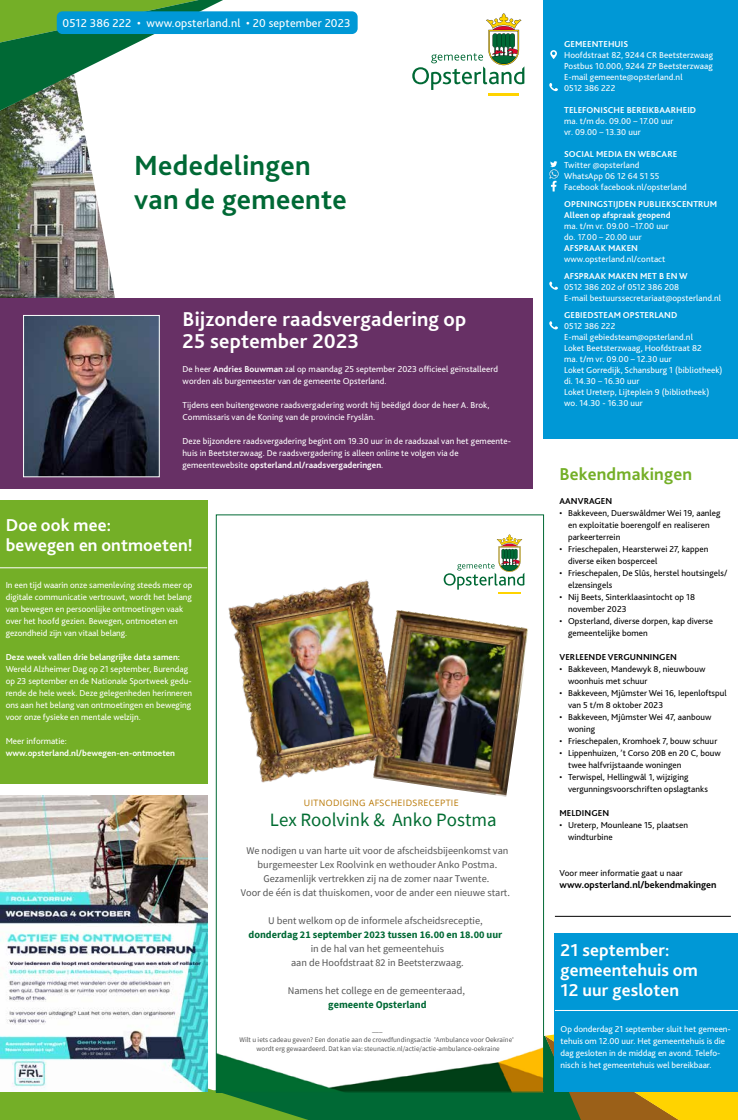
<style>
.page{position:relative;width:738px;height:1120px;background:#fff}
.page>*{position:absolute;margin:0;border:0;box-sizing:border-box;transform-origin:0 0}
.t1{font:700 29px/34px "Bliss 2";letter-spacing:.01em;color:#006935}
.t2{font:700 21px/22px "Bliss 2";letter-spacing:.01em;color:#fff}
.t3{font:18.8px "Source Sans Pro";color:#016c31}
.t4{font:700 18px/20px "Bliss 2";letter-spacing:.005em;color:#fff}
.t5{font:700 18px "Bliss 2";letter-spacing:.01em;color:#74af27}
.t6{font:12px "Bliss 2";letter-spacing:.01em;color:#fff}
.t7{font:10.2px/14px "Source Sans Pro";color:#545454;text-align:center}
.t8{font:700 10.2px "Source Sans Pro";color:#006935}
.t9{font:700 10px "Bliss 2";color:#000}
.t10{font:9px/11px "Bliss 2";letter-spacing:.005em;color:#fff}
.t11{font:9px/12px "Bliss 2";letter-spacing:.005em;color:#000}
.t12{font:700 9px/11px "Bliss 2";letter-spacing:.005em;color:#fff}
.t13{font:700 9px "Bliss 2";letter-spacing:.005em;color:#000}
.t14{font:8.8px "Open Sans";letter-spacing:.04em;color:#b87600}
.t15{font:7px/9.4px "Source Sans Pro";color:#545454;text-align:center}
.s1{font-weight:700}
</style>
<div class="page">
<svg style="left:308px;top:1036px;width:236px;height:84px;background:#056833"></svg>
<svg style="left:0;top:1023px;width:308px;height:97px;background:#6caa3b"></svg>
<svg style="left:544px;top:1008px;width:193px;height:112px;background:#9e9324"></svg>
<hr style="left:488px;top:93px;width:30px;height:3px;background:#ffd300">
<svg style="left:412px;top:13px;width:112px;height:77px"></svg>
<div style="left:543px;top:0;width:194px;height:438px;background:#0098d6"></div>
<svg style="left:549px;top:83px;width:8px;height:8px"></svg>
<svg style="left:549px;top:281px;width:8px;height:9px"></svg>
<svg style="left:549px;top:321px;width:8px;height:8px"></svg>
<svg style="left:550px;top:50px;width:6px;height:9px"></svg>
<img style="left:0;top:111px;width:115px;height:187px">
<svg style="left:549px;top:161px;width:9px;height:30px"></svg>
<div style="left:554px;top:933px;width:183px;height:158px;background:#0098d6"></div>
<hr style="left:554px;top:1010px;width:183px;height:1px;background:#fff">
<div style="left:0;top:500px;width:207px;height:284px;background:#74af27"></div>
<hr style="left:0;top:567px;width:207px;height:1px;background:#fff">
<svg style="left:0;top:0;width:223px;height:111px"></svg>
<div style="left:57px;top:11px;width:300px;height:23px;background:#0098d6;border-radius:6px"></div>
<img style="left:218px;top:1023px;width:323px;height:67px">
<img style="left:402px;top:610px;width:126px;height:187px">
<img style="left:228px;top:579px;width:174px;height:204px">
<hr style="left:554px;top:916px;width:176px;height:1px;background:#000">
<div style="left:0;top:298px;width:531px;height:191px;background:#673065"></div>
<img style="left:25px;top:317px;width:133px;height:158px">
<div style="left:23px;top:315px;width:137px;height:162px;border:1px solid #fff"></div>
<img style="left:0;top:795px;width:207px;height:296px">
<hr style="left:498px;top:592px;width:22px;height:2px;background:#ffd300">
<svg style="left:443px;top:534px;width:81px;height:55px"></svg>
<h3 class="t6" style="left:62px;top:16px;width:289px">0512 386 222 • www.opsterland.nl • 20 september 2023</h3>
<h1 class="t1" style="left:134px;top:148px;width:214px">Mededelingen van de gemeente</h1>
<h2 class="t2" style="left:182px;top:307px;width:285px">Bijzondere raadsvergadering op<br>25 september 2023</h2>
<p class="t10" style="left:182px;top:363px;width:317px;line-height:12px">De heer <span class="s1">Andries Bouwman</span> zal op maandag 25 september 2023 officieel geïnstalleerd worden als burgemeester van de gemeente Opsterland.</p>
<p class="t10" style="left:182px;top:399px;width:308px;line-height:12px">Tijdens een buitengewone raadsvergadering wordt hij beëdigd door de heer A. Brok,<br>Commissaris van de Koning van de provincie Fryslân.</p>
<p class="t10" style="left:182px;top:435px;width:330px;line-height:12px">Deze bijzondere raadsvergadering begint om 19.30 uur in de raadszaal van het gemeente&shy;huis in Beetsterzwaag. De raadsvergadering is alleen online te volgen via de gemeentewebsite <span class="s1">opsterland.nl/raadsvergaderingen</span>.</p>
<h3 class="t4" style="left:6px;top:514px;width:188px">Doe ook mee:<br>bewegen en ontmoeten!</h3>
<p class="t10" style="left:6px;top:579px;width:188px;line-height:12px">In een tijd waarin onze samenleving steeds meer op digitale communicatie vertrouwt, wordt het belang van bewegen en persoonlijke ontmoetingen vaak over het hoofd gezien. Bewegen, ontmoeten en gezondheid zijn van vitaal belang.</p>
<p class="t12" style="left:6px;top:651px;width:176px">Deze week vallen drie belangrijke data samen:</p>
<p class="t10" style="left:6px;top:663px;width:188px;line-height:12px">Wereld Alzheimer Dag op 21 september, Burendag op 23 september en de Nationale Sportweek gedu&shy;rende de hele week. Deze gelegenheden herinneren ons aan het belang van ontmoetingen en beweging voor onze fysieke en mentale welzijn.</p>
<p class="t10" style="left:6px;top:735px;width:63px">Meer informatie:</p>
<p class="t12" style="left:6px;top:747px;width:171px">www.opsterland.nl/bewegen-en-ontmoeten</p>
<p class="t14" style="left:304px;top:796px;width:156px">UITNODIGING AFSCHEIDSRECEPTIE</p>
<h3 class="t3" style="left:270px;top:808px;width:228px">Lex Roolvink &amp; Anko Postma</h3>
<p class="t7" style="left:241px;top:843px;width:270px">We nodigen u van harte uit voor de afscheidsbijeenkomst van burgemeester Lex Roolvink en wethouder Anko Postma.<br>Gezamenlijk vertrekken zij na de zomer naar Twente.<br>Voor de één is dat thuiskomen, voor de ander een nieuwe start.</p>
<p class="t7" style="left:268px;top:913px;width:216px">U bent welkom op de informele afscheidsreceptie,</p>
<p class="t8" style="left:248px;top:928px;width:255px">donderdag 21 september 2023 tussen 16.00 en 18.00 uur</p>
<p class="t7" style="left:291px;top:942px;width:174px">in de hal van het gemeentehuis<br>aan de Hoofdstraat 82 in Beetsterzwaag.</p>
<p class="t7" style="left:287px;top:984px;width:179px">Namens het college en de gemeenteraad,</p>
<p class="t8" style="left:328px;top:998px;width:100px">gemeente Opsterland</p>
<p class="t15" style="left:239px;top:1025px;width:276px">___<br>Wilt u iets cadeau geven? Een donatie aan de crowdfundingsactie 'Ambulance voor Oekraïne' wordt erg gewaardeerd. Dat kan via: steunactie.nl/actie/actie-ambulance-oekraine</p>
<p class="t12" style="left:563px;top:39px;width:66px">GEMEENTEHUIS</p>
<p class="t10" style="left:563px;top:50px;width:150px">Hoofdstraat 82, 9244 CR Beetsterzwaag<br>Postbus 10.000, 9244 ZP Beetsterzwaag<br>E-mail gemeente@opsterland.nl<br>0512 386 222</p>
<p class="t12" style="left:563px;top:105px;width:133px">TELEFONISCHE BEREIKBAARHEID</p>
<p class="t10" style="left:563px;top:116px;width:111px">ma. t/m do. 09.00 – 17.00 uur vr. 09.00 – 13.30 uur</p>
<p class="t12" style="left:563px;top:148px;width:114px">SOCIAL MEDIA EN WEBCARE</p>
<p class="t10" style="left:563px;top:159px;width:124px">Twitter @opsterland<br>WhatsApp 06 12 64 51 55<br>Facebook facebook.nl/opsterland</p>
<p class="t12" style="left:563px;top:198px;width:155px">OPENINGSTIJDEN PUBLIEKSCENTRUM<br>Alleen op afspraak geopend</p>
<p class="t10" style="left:563px;top:220px;width:106px">ma. t/m vr. 09.00 –17.00 uur do. 17.00 – 20.00 uur</p>
<p class="t12" style="left:563px;top:242px;width:75px">AFSPRAAK MAKEN</p>
<p class="t10" style="left:563px;top:253px;width:103px">www.opsterland.nl/contact</p>
<p class="t12" style="left:563px;top:270px;width:125px">AFSPRAAK MAKEN MET B EN W</p>
<p class="t10" style="left:563px;top:281px;width:158px">0512 386 202 of 0512 386 208<br>E-mail bestuurssecretariaat@opsterland.nl</p>
<p class="t12" style="left:563px;top:309px;width:115px">GEBIEDSTEAM OPSTERLAND</p>
<p class="t10" style="left:563px;top:320px;width:160px">0512 386 222<br>E-mail gebiedsteam@opsterland.nl<br>Loket Beetsterzwaag, Hoofdstraat 82<br>ma. t/m vr. 09.00 – 12.30 uur<br>Loket Gorredijk, Schansburg 1 (bibliotheek) di. 14.30 – 16.30 uur<br>Loket Ureterp, Lijteplein 9 (bibliotheek) wo. 14.30 - 16.30 uur</p>
<h3 class="t5" style="left:559px;top:463px;width:134px">Bekendmakingen</h3>
<p class="t13" style="left:559px;top:495px;width:54px">AANVRAGEN</p>
<p class="t11" style="left:567px;top:507px;width:154px;text-indent:-9px">• Bakkeveen, Duerswâldmer Wei 19, aanleg en exploitatie boerengolf en realiseren parkeerterrein</p>
<p class="t11" style="left:567px;top:543px;width:142px;text-indent:-9px">• Frieschepalen, Hearsterwei 27, kappen diverse eiken bosperceel</p>
<p class="t11" style="left:567px;top:567px;width:161px;text-indent:-9px">• Frieschepalen, De Slûs, herstel houtsingels/ elzensingels</p>
<p class="t11" style="left:567px;top:591px;width:128px;text-indent:-9px">• Nij Beets, Sinterklaasintocht op 18 november 2023</p>
<p class="t11" style="left:567px;top:615px;width:146px;text-indent:-9px">• Opsterland, diverse dorpen, kap diverse gemeentelijke bomen</p>
<p class="t13" style="left:559px;top:651px;width:119px">VERLEENDE VERGUNNINGEN</p>
<p class="t11" style="left:567px;top:663px;width:139px;text-indent:-9px">• Bakkeveen, Mandewyk 8, nieuwbouw woonhuis met schuur</p>
<p class="t11" style="left:567px;top:687px;width:160px;text-indent:-9px">• Bakkeveen, Mjûmster Wei 16, Iepenloftspul van 5 t/m 8 oktober 2023</p>
<p class="t11" style="left:567px;top:711px;width:145px;text-indent:-9px">• Bakkeveen, Mjûmster Wei 47, aanbouw woning</p>
<p class="t11" style="left:559px;top:735px;width:159px">• Frieschepalen, Kromhoek 7, bouw schuur</p>
<p class="t11" style="left:567px;top:747px;width:154px;text-indent:-9px">• Lippenhuizen, ’t Corso 20B en 20 C, bouw twee halfvrijstaande woningen</p>
<p class="t11" style="left:567px;top:771px;width:141px;text-indent:-9px">• Terwispel, Hellingwâl 1, wijziging vergunningsvoorschriften opslagtanks</p>
<p class="t13" style="left:559px;top:807px;width:51px">MELDINGEN</p>
<p class="t11" style="left:567px;top:819px;width:121px;text-indent:-9px">• Ureterp, Mounleane 15, plaatsen windturbine</p>
<p class="t11" style="left:559px;top:867px;width:125px">Voor meer informatie gaat u naar</p>
<p class="t9" style="left:559px;top:878px;width:158px">www.opsterland.nl/bekendmakingen</p>
<h3 class="t4" style="left:560px;top:939px;width:138px">21 september: gemeentehuis om<br>12 uur gesloten</h3>
<p class="t10" style="left:560px;top:1023px;width:172px;line-height:12px">Op donderdag 21 september sluit het gemeen&shy;tehuis om 12.00 uur. Het gemeentehuis is die dag gesloten in de middag en avond. Telefo&shy;nisch is het gemeentehuis wel bereikbaar.</p>
</div>
